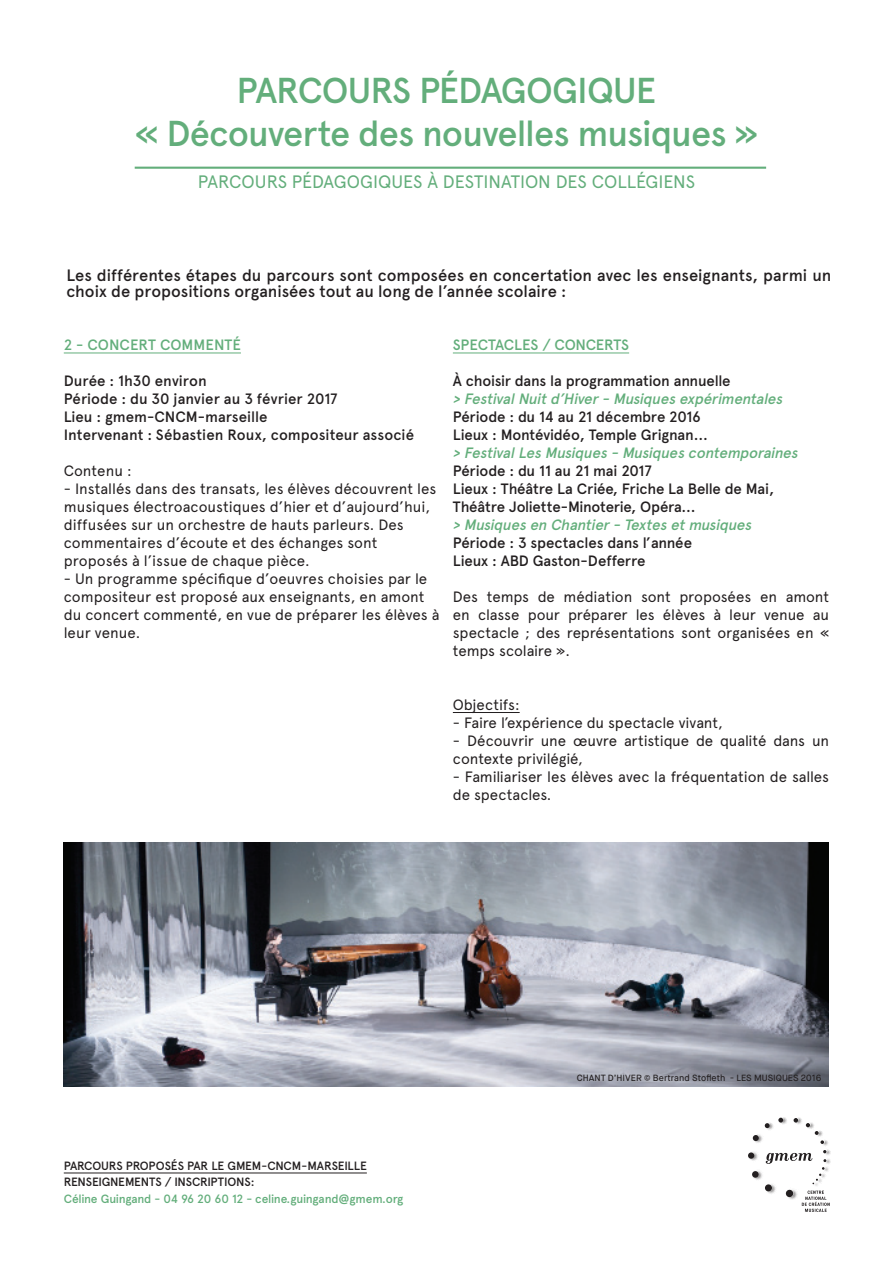
<style>
.page{position:relative;width:893px;height:1263px;background:#fff}
.page>*{position:absolute;margin:0;border:0;box-sizing:border-box;transform-origin:0 0}
.t1{font:500 36px/43.2px "Apercu Pro";letter-spacing:-.025em;color:#63ae7b;text-align:center}
.t2{font:18px "Apercu";letter-spacing:-.005em;color:#63ae7b}
.t3{font:500 16.5px/16.2px "Apercu Pro";color:#231f20}
.t4{font:15px/18px "Apercu";color:#231f20}
.t5{font:500 15px/18px "Apercu Pro";letter-spacing:-.005em;color:#231f20}
.t6{font:italic 500 15px "Apercu Pro";color:#63ae7b}
.t7{font:500 15px "Apercu Pro";color:#63ae7b}
.t8{font:500 12px/16.5px "Apercu Pro";letter-spacing:-.015em;color:#231f20}
.t9{font:500 12px "Apercu Pro";letter-spacing:-.02em;color:#63ae7b}
.t10{font:500 9px "Maison Neue";color:#231f20}
</style>
<div class="page">
<hr style="left:64px;top:353px;width:177px;height:1px;background:#63ae7b">
<hr style="left:453px;top:353px;width:176px;height:1px;background:#63ae7b">
<hr style="left:453px;top:712px;width:67px;height:1px;background:#231f20">
<img style="left:64px;top:843px;width:764px;height:243px">
<hr style="left:64px;top:1173px;width:303px;height:1px;background:#231f20">
<svg style="left:748px;top:1118px;width:82px;height:94px"></svg>
<hr style="left:135px;top:167px;width:631px;height:2px;background:#63ae7b">
<h1 class="t1" style="left:135px;top:66px;width:625px">PARCOURS PÉDAGOGIQUE<br>« Découverte des nouvelles musiques »</h1>
<p class="t2" style="left:198px;top:171px;width:499px">PARCOURS PÉDAGOGIQUES À DESTINATION DES COLLÉGIENS</p>
<p class="t3" style="left:66px;top:266px;width:767px">Les différentes étapes du parcours sont composées en concertation avec les enseignants, parmi un choix de propositions organisées tout au long de l’année scolaire :</p>
<p class="t7" style="left:64px;top:333px;width:179px">2 - CONCERT COMMENTÉ</p>
<p class="t5" style="left:64px;top:371px;width:352px">Durée : 1h30 environ<br>Période : du 30 janvier au 3 février 2017<br>Lieu : gmem-CNCM-marseille<br>Intervenant : Sébastien Roux, compositeur associé</p>
<p class="t4" style="left:64px;top:462px;width:69px">Contenu :</p>
<p class="t4" style="left:64px;top:480px;width:374px">- Installés dans des transats, les élèves découvrent les musiques électroacoustiques d’hier et d’aujourd’hui, diffusées sur un orchestre de hauts parleurs. Des commentaires d’écoute et des échanges sont proposés à l’issue de chaque pièce.</p>
<p class="t4" style="left:64px;top:570px;width:377px">- Un programme spécifique d’oeuvres choisies par le compositeur est proposé aux enseignants, en amont du concert commenté, en vue de préparer les élèves à leur venue.</p>
<p class="t7" style="left:453px;top:333px;width:178px">SPECTACLES / CONCERTS</p>
<p class="t5" style="left:453px;top:371px;width:279px">À choisir dans la programmation annuelle</p>
<p class="t6" style="left:453px;top:387px;width:335px">&gt;FestivalNuitd’Hiver-Musiquesexpérimentales</p>
<p class="t5" style="left:453px;top:407px;width:257px">Période : du 14 au 21 décembre 2016<br>Lieux : Montévidéo, Temple Grignan...</p>
<p class="t6" style="left:453px;top:441px;width:350px">&gt;FestivalLesMusiques-Musiquescontemporaines</p>
<p class="t5" style="left:453px;top:461px;width:323px">Période : du 11 au 21 mai 2017<br>Lieux : Théâtre La Criée, Friche La Belle de Mai,<br>Théâtre Joliette-Minoterie, Opéra...</p>
<p class="t6" style="left:453px;top:513px;width:304px">&gt;Musiquesen Chantier-Textesetmusiques</p>
<p class="t5" style="left:453px;top:533px;width:241px">Période : 3 spectacles dans l’année<br>Lieux : ABD Gaston-Defferre</p>
<p class="t4" style="left:453px;top:588px;width:378px;text-align:justify">Des temps de médiation sont proposées en amont en classe pour préparer les élèves à leur venue au spectacle ; des représentations sont organisées en « temps scolaire ».</p>
<p class="t4" style="left:453px;top:696px;width:68px">Objectifs:</p>
<p class="t4" style="left:453px;top:714px;width:271px">- Faire l’expérience du spectacle vivant,</p>
<p class="t4" style="left:453px;top:732px;width:378px">- Découvrir une œuvre artistique de qualité dans un contexte privilégié,</p>
<p class="t4" style="left:453px;top:768px;width:378px">- Familiariser les élèves avec la fréquentation de salles de spectacles.</p>
<p class="t8" style="left:64px;top:1156px;width:305px">PARCOURS PROPOSÉS PAR LE GMEM-CNCM-MARSEILLE<br>RENSEIGNEMENTS / INSCRIPTIONS:</p>
<p class="t9" style="left:64px;top:1190px;width:341px">Céline Guingand - 04 96 20 60 12 - celine.guingand@gmem.org</p>
<p class="t10" style="left:577px;top:1072px;width:246px">CHANT D’HIVER © Bertrand Stofleth - Les Musiques 2016</p>
</div>
